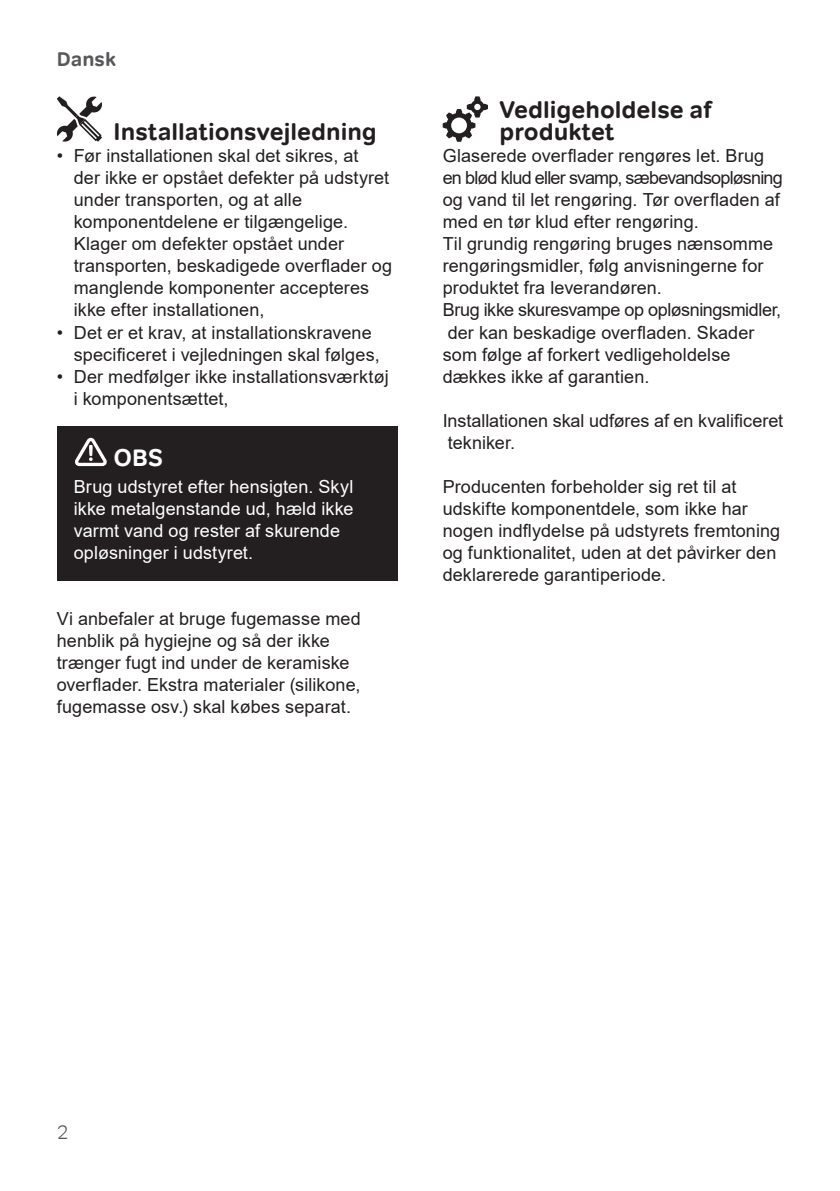
<style>
.page{position:relative;width:840px;height:1191px;background:#fff}
.page>*{position:absolute;margin:0;border:0;box-sizing:border-box;transform-origin:0 0}
.Title_1{font:700 24px/22px "Tondo Corp";color:#231f20}
.Title_1_warning{font:700 24px "Tondo Corp";color:#fff}
.t1{font:700 20px "Tondo Corp";color:#57585a}
.t2{font:300 20px "Tondo Corp";color:#57585a}
.Base_txt{font:18px/22px "Arial";letter-spacing:.005em;color:#231f20}
.Base_text_attention{font:18px/22px "Arial";letter-spacing:.005em;color:#fff}
</style>
<div class="page">
<div style="left:57px;top:426px;width:340px;height:154px;background:#231f20"></div>
<svg style="left:442px;top:96px;width:45px;height:46px"></svg>
<svg style="left:56px;top:96px;width:46px;height:46px"></svg>
<svg style="left:75px;top:438px;width:32px;height:28px"></svg>
<p class="t1" style="left:57px;top:47px;width:61px">Dansk</p>
<p class="Title_1" style="left:113px;top:121px;width:265px">Installationsvejledning</p>
<p class="Base_txt" style="left:74px;top:145px;width:319px;text-indent:-17px">• Før installationen skal det sikres, at<br>der ikke er opstået defekter på udstyret under transporten, og at alle komponentdelene er tilgængelige.<br>Klager om defekter opstået under transporten, beskadigede overflader og manglende komponenter accepteres ikke efter installationen,</p>
<p class="Base_txt" style="left:74px;top:321px;width:307px;text-indent:-17px">• Det er et krav, at installationskravene specificeret i vejledningen skal følges,</p>
<p class="Base_txt" style="left:74px;top:365px;width:316px;text-indent:-17px">• Der medfølger ikke installationsværktøj i komponentsættet,</p>
<p class="Title_1_warning" style="left:113px;top:442px;width:51px">OBS</p>
<p class="Base_text_attention" style="left:74px;top:475px;width:281px">Brug udstyret efter hensigten. Skyl ikke metalgenstande ud, hæld ikke varmt vand og rester af skurende opløsninger i udstyret.</p>
<p class="Base_txt" style="left:57px;top:607px;width:305px">Vi anbefaler at bruge fugemasse med henblik på hygiejne og så der ikke trænger fugt ind under de keramiske overflader. Ekstra materialer (silikone, fugemasse osv.) skal købes separat.</p>
<p class="Title_1" style="left:499px;top:99px;width:213px">Vedligeholdelse af produktet</p>
<p class="Base_txt" style="left:442px;top:145px;width:341px">Glaserede overflader rengøres let. Brug en blød klud eller svamp, sæbevandsopløsning og vand til let rengøring. Tør overfladen af med en tør klud efter rengøring.</p>
<p class="Base_txt" style="left:442px;top:233px;width:332px">Til grundig rengøring bruges nænsomme rengøringsmidler, følg anvisningerne for produktet fra leverandøren.</p>
<p class="Base_txt" style="left:442px;top:299px;width:340px">Brug ikke skuresvampe op opløsningsmidler, der kan beskadige overfladen. Skader som følge af forkert vedligeholdelse dækkes ikke af garantien.</p>
<p class="Base_txt" style="left:442px;top:409px;width:342px">Installationen skal udføres af en kvalificeret tekniker.</p>
<p class="Base_txt" style="left:442px;top:475px;width:339px">Producenten forbeholder sig ret til at udskifte komponentdele, som ikke har nogen indflydelse på udstyrets fremtoning og funktionalitet, uden at det påvirker den deklarerede garantiperiode.</p>
<p class="t2" style="left:57px;top:1120px;width:14px">2</p>
</div>
